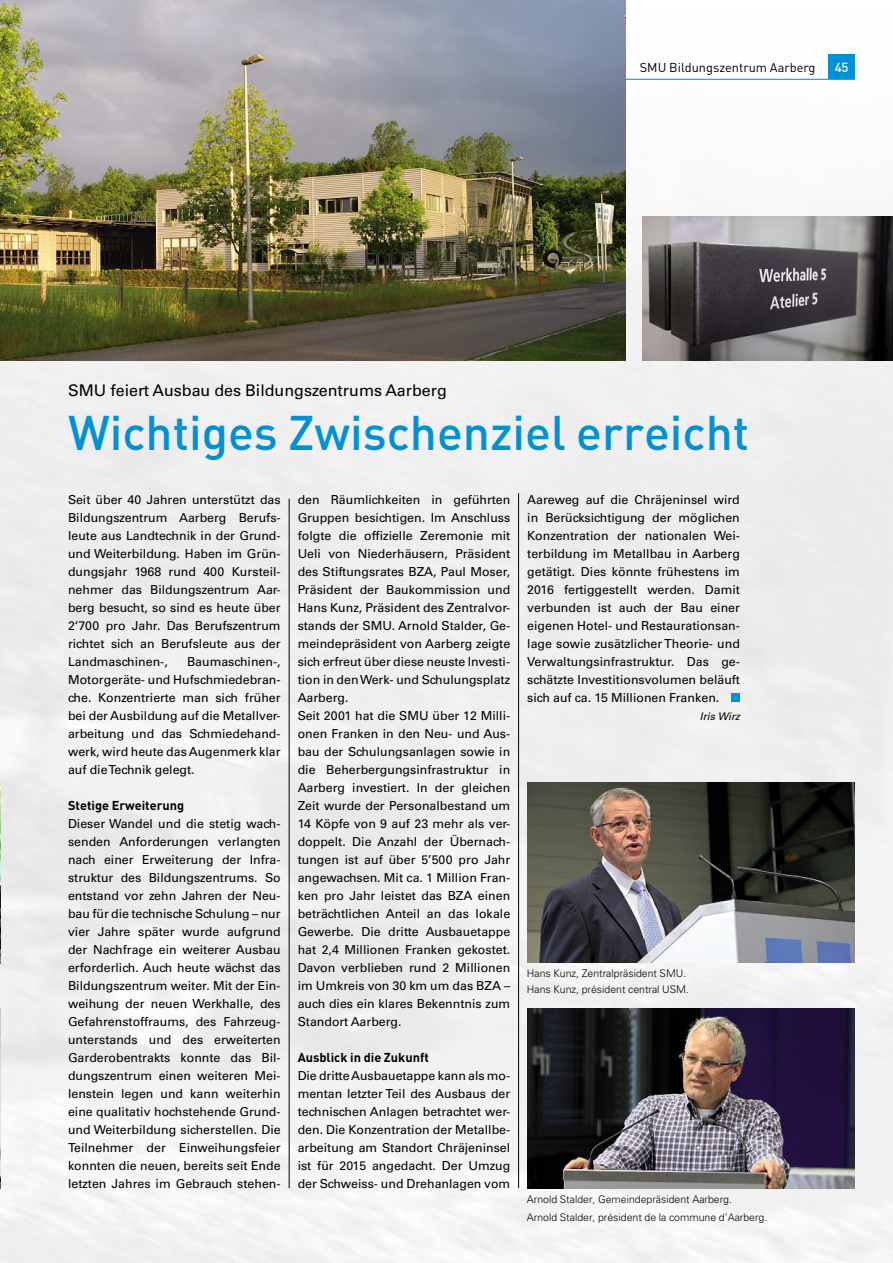
<style>
.page{position:relative;width:893px;height:1263px;background:#fff}
.page>*{position:absolute;margin:0;border:0;box-sizing:border-box;transform-origin:0 0}
.t1{font:48px "DIN Medium OV SOSHLB";color:#0091d5}
.t2{font:16.05px "Univers OV XMSHLB";color:#000}
.t3{font:13.05px "DIN Medium OV SOSHLB";color:#fff}
.t4{font:12.75px "DIN Bold OV UOSHLB";color:#000}
.t5{font:12.75px "DIN Regular OV VOSHLB";color:#000}
.t6{font:12.3px/18px "Univers OV XMSHLB";color:#000;text-align:justify}
.t7{font:10.5px/16.5px "Univers Light OV FPSHLB";color:#000}
.t8{font:10.5px "Univers Oblique OV EPSHLB";color:#000}
</style>
<div class="page">
<img style="left:0;top:0;width:893px;height:1263px">
<hr style="left:68px;top:79px;width:787px;height:1px;background:#0091d5">
<div style="left:828px;top:54px;width:27px;height:25px;background:#0091d5"></div>
<hr style="left:518px;top:493px;width:1px;height:695px;background:#000">
<div style="left:731px;top:693px;width:9px;height:9px;background:#0091d5"></div>
<img style="left:0;top:0;width:625px;height:360px">
<hr style="left:289px;top:499px;width:1px;height:689px;background:#000">
<img style="left:527px;top:782px;width:328px;height:180px">
<img style="left:527px;top:1008px;width:328px;height:180px">
<img style="left:0;top:1008px;width:1px;height:180px">
<img style="left:0;top:783px;width:1px;height:180px">
<img style="left:643px;top:216px;width:250px;height:144px">
<p class="t5" style="left:640px;top:63px;width:177px">SMU Bildungszentrum Aarberg</p>
<p class="t3" style="left:835px;top:63px;width:15px">45</p>
<h2 class="t2" style="left:68px;top:381px;width:380px">SMU feiert Ausbau des Bildungszentrums Aarberg</h2>
<h1 class="t1" style="left:68px;top:415px;width:683px">Wichtiges Zwischenziel erreicht</h1>
<p class="t6" style="left:298px;top:491px;width:214px;text-align:left">den Räumlichkeiten in geführten Gruppen besichtigen. Im Anschluss folgte die offizielle Zeremonie mit Ueli von Niederhäusern, Präsident des Stiftungsrates BZA, Paul Moser, Präsident der Baukommission und Hans Kunz, Präsident des Zentralvor&shy;stands der SMU. Arnold Stalder, Ge&shy;meindepräsident von Aarberg zeigte sich erfreut über diese neuste Investi&shy;tion in denWerk- und Schulungsplatz Aarberg.<br>Seit 2001 hat die SMU über 12 Milli&shy;onen Franken in den Neu- und Aus&shy;bau der Schulungsanlagen sowie in die Beherbergungsinfrastruktur in Aarberg investiert. In der gleichen Zeit wurde der Personalbestand um 14 Köpfe von 9 auf 23 mehr als ver&shy;doppelt. Die Anzahl der Übernach&shy;tungen ist auf über 5’500 pro Jahr angewachsen. Mit ca. 1 Million Fran&shy;ken pro Jahr leistet das BZA einen beträchtlichen Anteil an das lokale Gewerbe. Die dritte Ausbauetappe hat 2,4 Millionen Franken gekostet.<br>Davon verblieben rund 2 Millionen im Umkreis von 30 km um das BZA – auch dies ein klares Bekenntnis zum Standort Aarberg.</p>
<p class="t4" style="left:298px;top:1053px;width:133px">Ausblick in die Zukunft</p>
<p class="t6" style="left:298px;top:1067px;width:214px">Die dritteAusbauetappe kann als mo&shy;mentan letzter Teil des Ausbaus der technischen Anlagen betrachtet wer&shy;den. Die Konzentration der Metallbe&shy;arbeitung am Standort Chräjeninsel ist für 2015 angedacht. Der Umzug der Schweiss- und Drehanlagen vom</p>
<p class="t6" style="left:68px;top:491px;width:214px">Seit über 40 Jahren unterstützt das Bildungszentrum Aarberg Berufs&shy;leute aus Landtechnik in der Grund&shy;und Weiterbildung. Haben im Grün&shy;dungsjahr 1968 rund 400 Kursteil&shy;nehmer das Bildungszentrum Aar&shy;berg besucht, so sind es heute über 2‘700 pro Jahr. Das Berufszentrum richtet sich an Berufsleute aus der Landmaschinen-,</p>
<p class="t6" style="left:527px;top:491px;width:214px">Aareweg auf die Chräjeninsel wird in Berücksichtigung der möglichen Konzentration der nationalen Wei&shy;terbildung im Metallbau in Aarberg getätigt. Dies könnte frühestens im 2016 fertiggestellt werden. Damit verbunden ist auch der Bau einer eigenen Hotel- und Restaurationsan&shy;lage sowie zusätzlicher Theorie- und Verwaltungsinfrastruktur. Das ge&shy;schätzte Investitionsvolumen beläuft sich auf ca. 15 Millionen Franken.</p>
<p class="t8" style="left:700px;top:710px;width:41px">Iris Wirz</p>
<p class="t6" style="left:68px;top:653px;width:214px;text-indent:119px">Baumaschinen-, Motorgeräte- und Hufschmiedebran&shy;che. Konzentrierte man sich früher bei der Ausbildung auf die Metallver&shy;arbeitung und das Schmiedehand&shy;werk, wird heute das Augenmerk klar auf dieTechnik gelegt.</p>
<p class="t4" style="left:68px;top:801px;width:118px">Stetige Erweiterung</p>
<p class="t6" style="left:68px;top:815px;width:214px">Dieser Wandel und die stetig wach&shy;senden Anforderungen verlangten nach einer Erweiterung der Infra&shy;struktur des Bildungszentrums. So entstand vor zehn Jahren der Neu&shy;bau für die technische Schulung – nur vier Jahre später wurde aufgrund der Nachfrage ein weiterer Ausbau erforderlich. Auch heute wächst das Bildungszentrum weiter. Mit der Ein&shy;weihung der neuen Werkhalle, des Gefahrenstoffraums, des Fahrzeug&shy;unterstands und des erweiterten Garderobentrakts konnte das Bil&shy;dungszentrum einen weiteren Mei&shy;lenstein legen und kann weiterhin eine qualitativ hochstehende Grund&shy;und Weiterbildung sicherstellen. Die Teilnehmer der Einweihungsfeier konnten die neuen, bereits seit Ende letzten Jahres im Gebrauch stehen-</p>
<p class="t7" style="left:527px;top:966px;width:164px">Hans Kunz, Zentralpräsident SMU.<br>Hans Kunz, président central USM.</p>
<p class="t7" style="left:527px;top:1192px;width:242px;line-height:18px">Arnold Stalder, Gemeindepräsident Aarberg.<br>Arnold Stalder, président de la commune d’Aarberg.</p>
</div>
